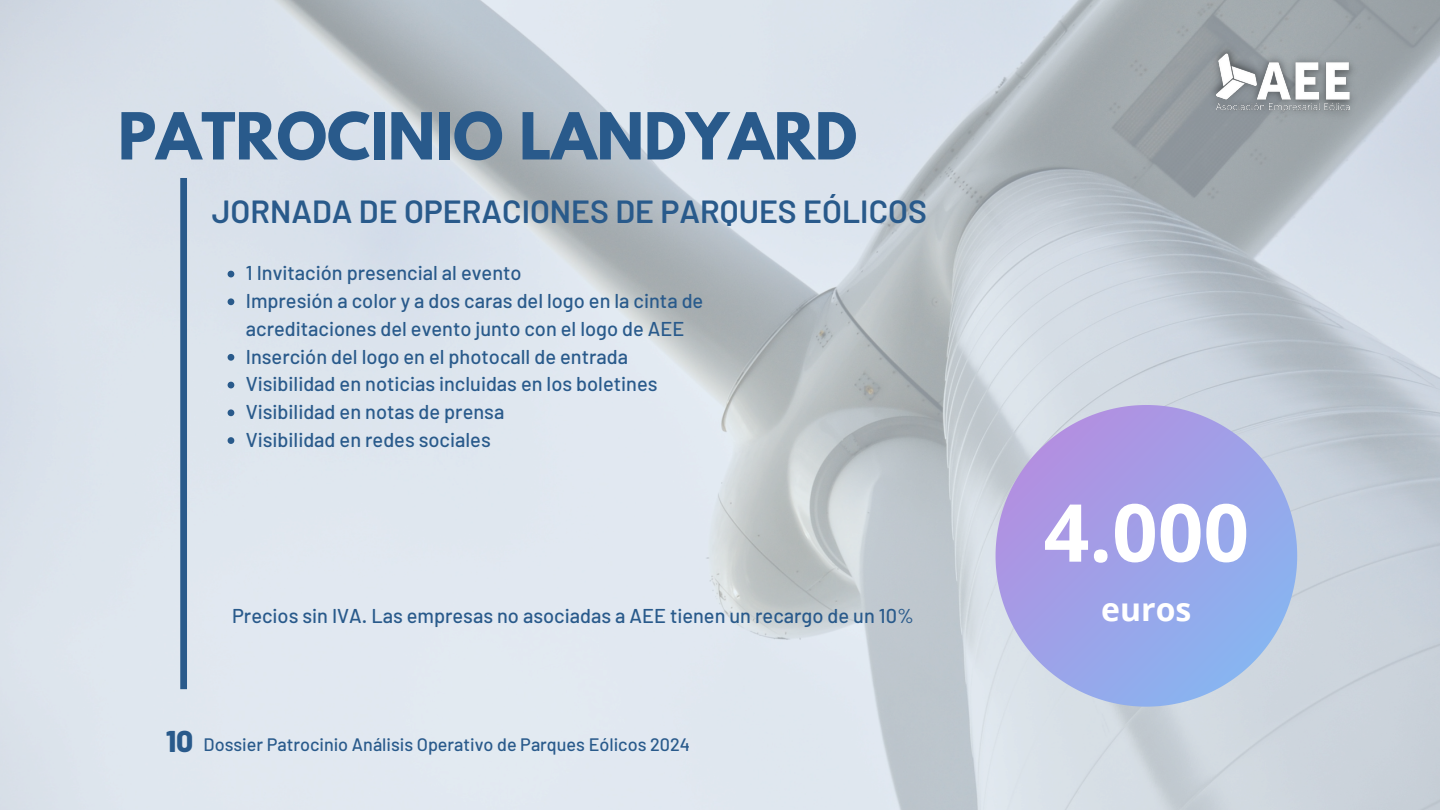
<style>
.page{position:relative;width:1440px;height:810px;background:#fff}
.page>*{position:absolute;margin:0;border:0;box-sizing:border-box;transform-origin:0 0}
.t1{font:700 80px "Open Sans";color:#fff}
.t2{font:700 57.4px "League Spartan";color:#295a8b}
.t3{font:600 32px "Barlow";color:#295a8b}
.t4{font:700 32px "Open Sans";color:#fff}
.t5{font:800 30px "Barlow";color:#295a8b}
.t6{font:500 20px/27.8px "Barlow";color:#295a8b}
.t7{font:500 18px "Barlow";color:#295a8b}
</style>
<div class="page">
<img style="left:0;top:0;width:1440px;height:810px">
<svg style="left:996px;top:405px;width:301px;height:301px;background:#a8ade6"></svg>
<svg style="left:228px;top:271px;width:6px;height:6px"></svg>
<svg style="left:228px;top:298px;width:6px;height:7px"></svg>
<svg style="left:228px;top:354px;width:6px;height:7px"></svg>
<svg style="left:228px;top:382px;width:6px;height:6px"></svg>
<svg style="left:228px;top:409px;width:6px;height:7px"></svg>
<svg style="left:228px;top:437px;width:6px;height:7px"></svg>
<img style="left:1206px;top:41px;width:153px;height:80px">
<div style="left:180px;top:178px;width:7px;height:511px;background:#295a8b"></div>
<p class="t2" style="left:118px;top:108px;width:741px">PATROCINIO LANDYARD</p>
<h4 class="t3" style="left:212px;top:191px;width:717px">JORNADA DE OPERACIONES DE PARQUES EÓLICOS</h4>
<p class="t6" style="left:246px;top:259px;width:277px">1 Invitación presencial al evento</p>
<h2 class="t6" style="left:246px;top:286px;width:459px">Impresión a color y a dos caras del logo en la cinta de acreditaciones del evento junto con el logo de AEE</h2>
<h3 class="t6" style="left:246px;top:342px;width:384px">Inserción del logo en el photocall de entrada</h3>
<p class="t6" style="left:246px;top:370px;width:413px">Visibilidad en noticias incluidas en los boletines</p>
<p class="t6" style="left:246px;top:397px;width:260px">Visibilidad en notas de prensa</p>
<p class="t6" style="left:246px;top:425px;width:246px">Visibilidad en redes sociales</p>
<p class="t6" style="left:232px;top:602px;width:683px">Precios sin IVA. Las empresas no asociadas a AEE tienen un recargo de un 10%</p>
<p class="t5" style="left:166px;top:722px;width:29px">10</p>
<h4 class="t7" style="left:204px;top:733px;width:488px">Dossier Patrocinio Análisis Operativo de Parques Eólicos 2024</h4>
<p class="t1" style="left:1044px;top:476px;width:207px">4.000</p>
<p class="t4" style="left:1101px;top:587px;width:92px">euros</p>
</div>
